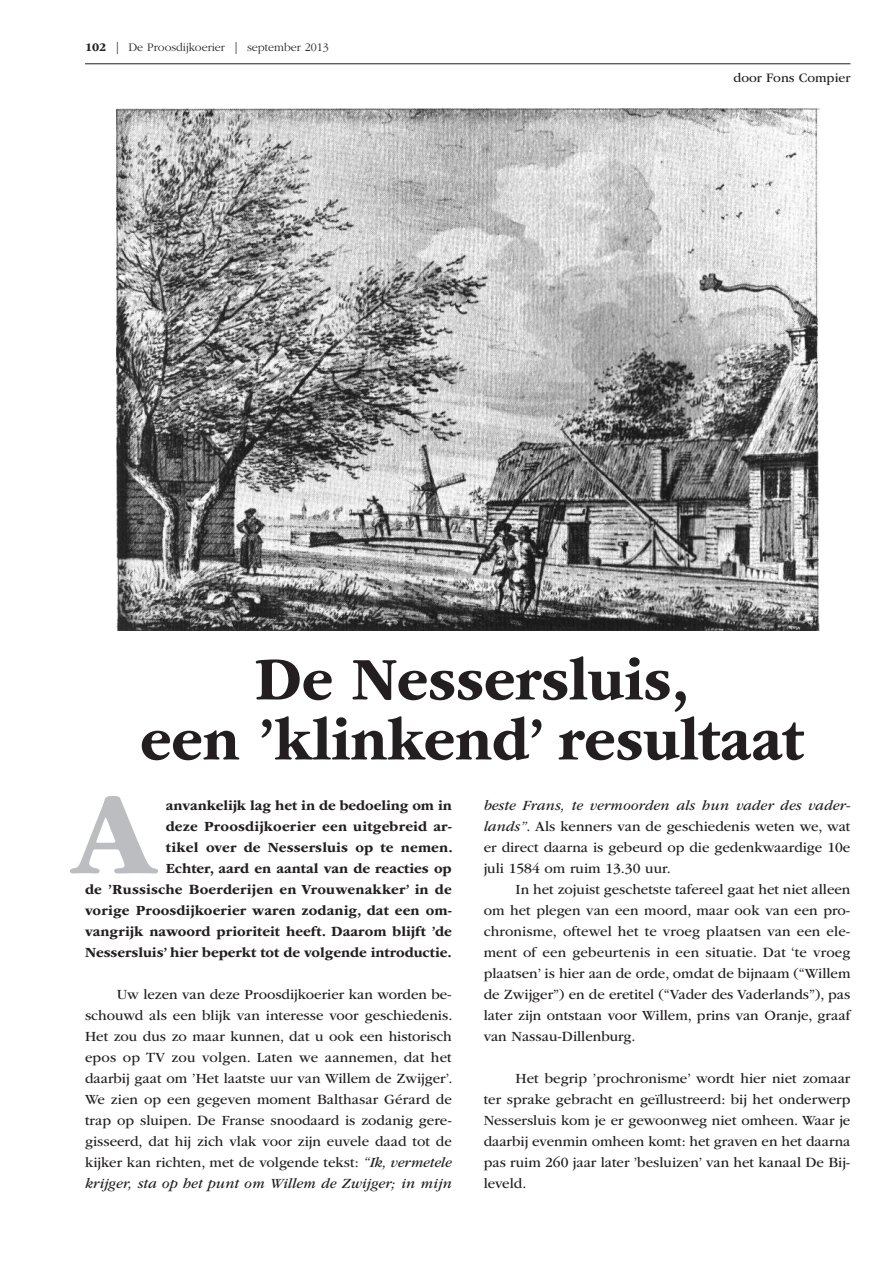
<style>
.page{position:relative;width:893px;height:1263px;background:#fff}
.page>*{position:absolute;margin:0;border:0;box-sizing:border-box;transform-origin:0 0}
.t1{font:700 120px "ITC Garamond Std";color:#bcbdc0}
.t2{font:700 63px/60px "ITC Garamond Std";letter-spacing:-.005em;color:#231f20;text-align:center;scale:.95 1}
.t3{font:14.7px/21px "ITC Garamond Std";color:#231f20;text-align:justify}
.t4{font:700 14.7px/21px "ITC Garamond Std";color:#231f20;text-align:right}
.t5{font:13.5px "ITC Garamond Std";color:#231f20}
.t6{font:300 12px "ITC Garamond Std";color:#231f20}
.s1{font-weight:700}
.s2{font-style:italic}
</style>
<div class="page">
<img style="left:116px;top:109px;width:703px;height:522px">
<hr style="left:85px;top:64px;width:765px;height:1px;background:#231f20">
<p class="t6" style="left:85px;top:43px;width:245px"><span class="s1">102</span> | De Proosdijkoerier | september 2013</p>
<p class="t5" style="left:733px;top:73px;width:118px">door Fons compier</p>
<h2 class="t2" style="left:140px;top:655px;width:700px">De Nessersluis,<br>een ’klinkend’ resultaat</h2>
<h1 class="t1" style="left:71px;top:794px;width:87px">A</h1>
<p class="t4" style="left:85px;top:796px;width:369px">anvankelijk lag het in de bedoeling om in<br>deze Proosdijkoerier een uitgebreid ar-<br>tikel over de Nessersluis op te nemen.<br>Echter, aard en aantal van de reacties op<br>de ’Russische Boerderijen en Vrouwenakker’ in de vorige Proosdijkoerier waren zodanig, dat een om&shy;vangrijk nawoord prioriteit heeft. Daarom blijft ’de Nessersluis’ hier beperkt tot de volgende introductie.</p>
<p class="t3" style="left:85px;top:985px;width:369px;text-indent:32px">uw lezen van deze Proosdijkoerier kan worden be&shy;schouwd als een blijk van interesse voor geschiedenis. het zou dus zo maar kunnen, dat u ook een historisch epos op tv zou volgen. laten we aannemen, dat het daarbij gaat om ’het laatste uur van Willem de zwijger’.<br>We zien op een gegeven moment Balthasar gérard de trap op sluipen. de Franse snoodaard is zodanig gere&shy;gisseerd, dat hij zich vlak voor zijn euvele daad tot de kijker kan richten, met de volgende tekst: <span class="s2">“Ik, vermetele krijger, sta op het punt om Willem de Zwijger; in mijn</span></p>
<p class="t3" style="left:484px;top:796px;width:368px"><span class="s2">beste Frans, te vermoorden als hun vader des vader&shy;lands”</span>. als kenners van de geschiedenis weten we, wat er direct daarna is gebeurd op die gedenkwaardige 10e juli 1584 om ruim 13.30 uur.</p>
<p class="t3" style="left:484px;top:880px;width:368px;text-indent:32px">in het zojuist geschetste tafereel gaat het niet alleen om het plegen van een moord, maar ook van een pro&shy;chronisme, oftewel het te vroeg plaatsen van een ele&shy;ment of een gebeurtenis in een situatie. dat ‘te vroeg plaatsen’ is hier aan de orde, omdat de bijnaam (“Willem de zwijger”) en de eretitel (“vader des vaderlands”), pas later zijn ontstaan voor Willem, prins van oranje, graaf van nassau-dillenburg.</p>
<p class="t3" style="left:484px;top:1069px;width:368px;text-indent:32px">het begrip ’prochronisme’ wordt hier niet zomaar ter sprake gebracht en geïllustreerd: bij het onderwerp nessersluis kom je er gewoonweg niet omheen. Waar je daarbij evenmin omheen komt: het graven en het daarna pas ruim 260 jaar later ’besluizen’ van het kanaal de Bij&shy;leveld.</p>
</div>
